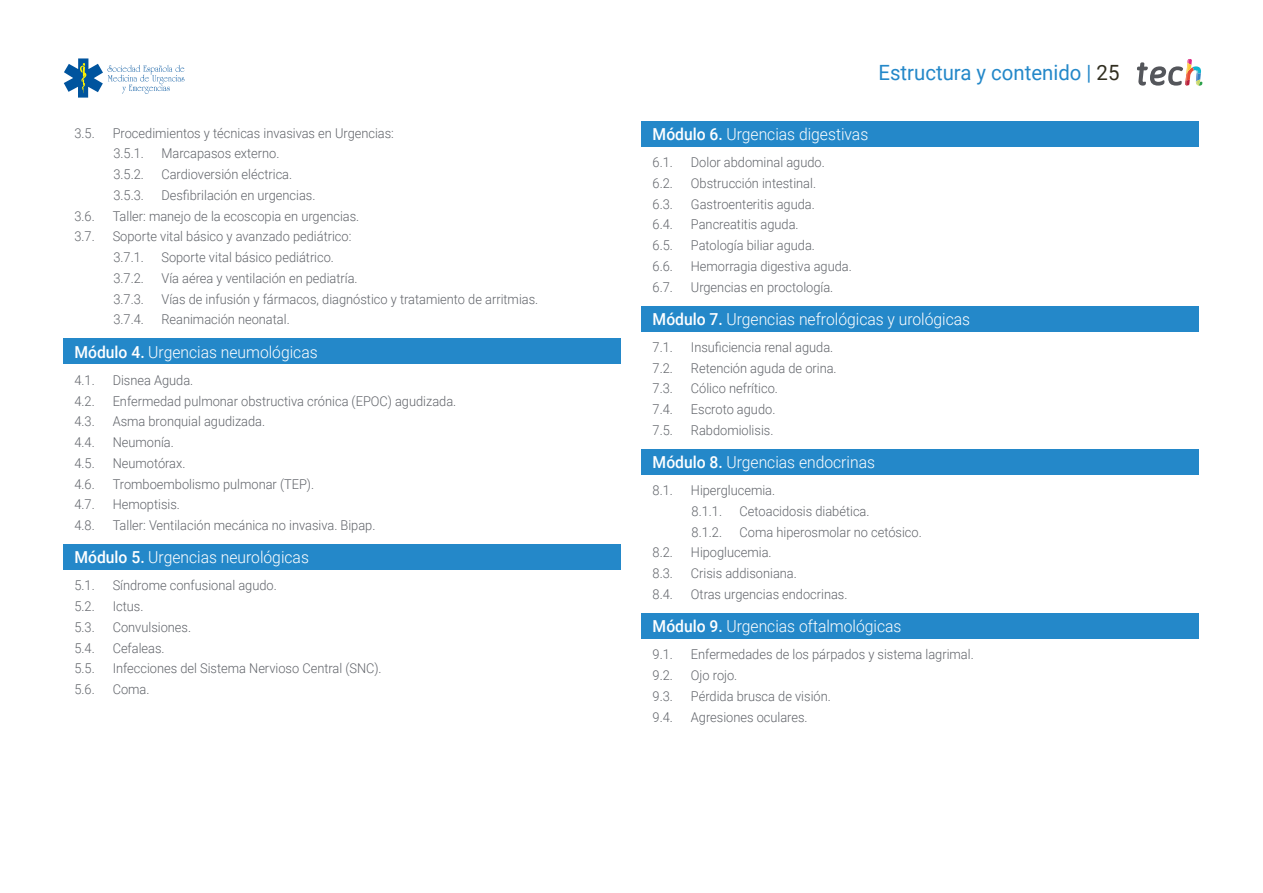
<style>
.page{position:relative;width:1263px;height:893px;background:#fff}
.page>*{position:absolute;margin:0;border:0;box-sizing:border-box;transform-origin:0 0}
.t1{font:21px "Roboto";color:#2488c9}
.t2{font:300 16.5px "Roboto";color:#fff;scale:.95 1}
.t3{font:300 13.5px/20.7px "Roboto";color:#61646a;scale:.95 1}
.s1{font-weight:500}
.s2{color:#312e20}
</style>
<div class="page">
<div style="left:63px;top:339px;width:558px;height:25px;background:#2488c9"></div>
<div style="left:63px;top:544px;width:558px;height:25px;background:#2488c9"></div>
<div style="left:642px;top:121px;width:557px;height:25px;background:#2488c9"></div>
<div style="left:642px;top:306px;width:557px;height:25px;background:#2488c9"></div>
<div style="left:642px;top:449px;width:557px;height:25px;background:#2488c9"></div>
<div style="left:642px;top:613px;width:557px;height:25px;background:#2488c9"></div>
<svg style="left:64px;top:58px;width:120px;height:40px"></svg>
<svg style="left:1137px;top:59px;width:65px;height:27px"></svg>
<p class="t3" style="left:74px;top:122px;width:23px">3.5.</p>
<p class="t3" style="left:113px;top:122px;width:298px">Procedimientos y técnicas invasivas en Urgencias:<br>3.5.1.</p>
<p class="t3" style="left:161px;top:143px;width:126px">Marcapasos externo.</p>
<p class="t3" style="left:113px;top:164px;width:34px">3.5.2.</p>
<p class="t3" style="left:161px;top:164px;width:139px">Cardioversión eléctrica.</p>
<p class="t3" style="left:113px;top:184px;width:34px">3.5.3.</p>
<p class="t3" style="left:161px;top:184px;width:164px">Desfibrilación en urgencias.</p>
<p class="t3" style="left:74px;top:205px;width:23px">3.6.</p>
<p class="t3" style="left:113px;top:205px;width:261px">Taller: manejo de la ecoscopia en urgencias.</p>
<p class="t3" style="left:74px;top:226px;width:23px">3.7.</p>
<p class="t3" style="left:113px;top:226px;width:253px">Soporte vital básico y avanzado pediátrico:<br>3.7.1.</p>
<p class="t3" style="left:161px;top:247px;width:183px">Soporte vital básico pediátrico.</p>
<p class="t3" style="left:113px;top:267px;width:34px">3.7.2.</p>
<p class="t3" style="left:161px;top:267px;width:208px">Vía aérea y ventilación en pediatría.</p>
<p class="t3" style="left:113px;top:288px;width:34px">3.7.3.</p>
<p class="t3" style="left:161px;top:288px;width:398px">Vías de infusión y fármacos, diagnóstico y tratamiento de arritmias.</p>
<p class="t3" style="left:113px;top:309px;width:34px">3.7.4.</p>
<p class="t3" style="left:161px;top:309px;width:137px">Reanimación neonatal.</p>
<p class="t2" style="left:74px;top:340px;width:258px"><span class="s1">Módulo 4.</span> Urgencias neumológicas</p>
<p class="t3" style="left:74px;top:369px;width:23px">4.1.</p>
<p class="t3" style="left:113px;top:369px;width:86px">Disnea Aguda.</p>
<p class="t3" style="left:74px;top:390px;width:23px">4.2.</p>
<p class="t3" style="left:113px;top:390px;width:363px">Enfermedad pulmonar obstructiva crónica (EPOC) agudizada.</p>
<p class="t3" style="left:74px;top:411px;width:23px">4.3.</p>
<p class="t3" style="left:113px;top:411px;width:162px">Asma bronquial agudizada.</p>
<p class="t3" style="left:74px;top:431px;width:23px">4.4.</p>
<p class="t3" style="left:113px;top:431px;width:66px">Neumonía.</p>
<p class="t3" style="left:74px;top:452px;width:23px">4.5.</p>
<p class="t3" style="left:113px;top:452px;width:78px">Neumotórax.</p>
<p class="t3" style="left:74px;top:473px;width:23px">4.6.</p>
<p class="t3" style="left:113px;top:473px;width:214px">Tromboembolismo pulmonar (TEP).</p>
<p class="t3" style="left:74px;top:494px;width:23px">4.7.</p>
<p class="t3" style="left:113px;top:494px;width:72px">Hemoptisis.</p>
<p class="t3" style="left:74px;top:514px;width:23px">4.8.</p>
<p class="t3" style="left:113px;top:514px;width:278px">Taller: Ventilación mecánica no invasiva. Bipap.</p>
<p class="t2" style="left:74px;top:546px;width:248px"><span class="s1">Módulo 5.</span> Urgencias neurológicas</p>
<p class="t3" style="left:74px;top:575px;width:23px">5.1.</p>
<p class="t3" style="left:113px;top:575px;width:174px">Síndrome confusional agudo.</p>
<p class="t3" style="left:74px;top:595px;width:23px">5.2.</p>
<p class="t3" style="left:113px;top:595px;width:34px">Ictus.</p>
<p class="t3" style="left:74px;top:616px;width:23px">5.3.</p>
<p class="t3" style="left:113px;top:616px;width:84px">Convulsiones.</p>
<p class="t3" style="left:74px;top:637px;width:23px">5.4.</p>
<p class="t3" style="left:113px;top:637px;width:56px">Cefaleas.</p>
<p class="t3" style="left:74px;top:658px;width:23px">5.5.</p>
<p class="t3" style="left:113px;top:658px;width:285px">Infecciones del Sistema Nervioso Central (SNC).</p>
<p class="t3" style="left:74px;top:678px;width:23px">5.6.</p>
<p class="t3" style="left:113px;top:678px;width:40px">Coma.</p>
<h1 class="t1" style="left:878px;top:57px;width:242px">Estructura y contenido | <span class="s2">25</span></h1>
<p class="t2" style="left:653px;top:123px;width:228px"><span class="s1">Módulo 6.</span> Urgencias digestivas</p>
<p class="t3" style="left:653px;top:151px;width:23px">6.1.</p>
<p class="t3" style="left:691px;top:151px;width:142px">Dolor abdominal agudo.</p>
<p class="t3" style="left:653px;top:172px;width:23px">6.2.</p>
<p class="t3" style="left:691px;top:172px;width:133px">Obstrucción intestinal.</p>
<p class="t3" style="left:653px;top:193px;width:23px">6.3.</p>
<p class="t3" style="left:691px;top:193px;width:132px">Gastroenteritis aguda.</p>
<p class="t3" style="left:653px;top:214px;width:23px">6.4.</p>
<p class="t3" style="left:691px;top:214px;width:115px">Pancreatitis aguda.</p>
<p class="t3" style="left:653px;top:234px;width:23px">6.5.</p>
<p class="t3" style="left:691px;top:234px;width:132px">Patología biliar aguda.</p>
<p class="t3" style="left:653px;top:255px;width:23px">6.6.</p>
<p class="t3" style="left:691px;top:255px;width:171px">Hemorragia digestiva aguda.</p>
<p class="t3" style="left:653px;top:276px;width:23px">6.7.</p>
<p class="t3" style="left:691px;top:276px;width:151px">Urgencias en proctología.</p>
<p class="t2" style="left:653px;top:307px;width:336px"><span class="s1">Módulo 7.</span> Urgencias nefrológicas y urológicas</p>
<p class="t3" style="left:653px;top:336px;width:23px">7.1.</p>
<p class="t3" style="left:691px;top:336px;width:151px">Insuficiencia renal aguda.</p>
<p class="t3" style="left:653px;top:357px;width:23px">7.2.</p>
<p class="t3" style="left:691px;top:357px;width:155px">Retención aguda de orina.</p>
<p class="t3" style="left:653px;top:378px;width:23px">7.3.</p>
<p class="t3" style="left:691px;top:378px;width:93px">Cólico nefrítico.</p>
<p class="t3" style="left:653px;top:399px;width:23px">7.4.</p>
<p class="t3" style="left:691px;top:399px;width:90px">Escroto agudo.</p>
<p class="t3" style="left:653px;top:419px;width:23px">7.5.</p>
<p class="t3" style="left:691px;top:419px;width:88px">Rabdomiolisis.</p>
<p class="t2" style="left:653px;top:451px;width:236px"><span class="s1">Módulo 8.</span> Urgencias endocrinas</p>
<p class="t3" style="left:653px;top:480px;width:23px">8.1.</p>
<p class="t3" style="left:691px;top:480px;width:90px">Hiperglucemia.<br>8.1.1.</p>
<p class="t3" style="left:740px;top:500px;width:138px">Cetoacidosis diabética.</p>
<p class="t3" style="left:692px;top:521px;width:34px">8.1.2.</p>
<p class="t3" style="left:740px;top:521px;width:193px">Coma hiperosmolar no cetósico.</p>
<p class="t3" style="left:653px;top:542px;width:23px">8.2.</p>
<p class="t3" style="left:691px;top:542px;width:86px">Hipoglucemia.</p>
<p class="t3" style="left:653px;top:563px;width:23px">8.3.</p>
<p class="t3" style="left:691px;top:563px;width:113px">Crisis addisoniana.</p>
<p class="t3" style="left:653px;top:583px;width:23px">8.4.</p>
<p class="t3" style="left:691px;top:583px;width:166px">Otras urgencias endocrinas.</p>
<p class="t2" style="left:653px;top:615px;width:263px"><span class="s1">Módulo 9.</span> Urgencias oftalmológicas</p>
<p class="t3" style="left:653px;top:644px;width:23px">9.1.</p>
<p class="t3" style="left:691px;top:644px;width:299px">Enfermedades de los párpados y sistema lagrimal.</p>
<p class="t3" style="left:653px;top:664px;width:23px">9.2.</p>
<p class="t3" style="left:691px;top:664px;width:50px">Ojo rojo.</p>
<p class="t3" style="left:653px;top:685px;width:23px">9.3.</p>
<p class="t3" style="left:691px;top:685px;width:149px">Pérdida brusca de visión.</p>
<p class="t3" style="left:653px;top:706px;width:23px">9.4.</p>
<p class="t3" style="left:691px;top:706px;width:124px">Agresiones oculares.</p>
</div>
